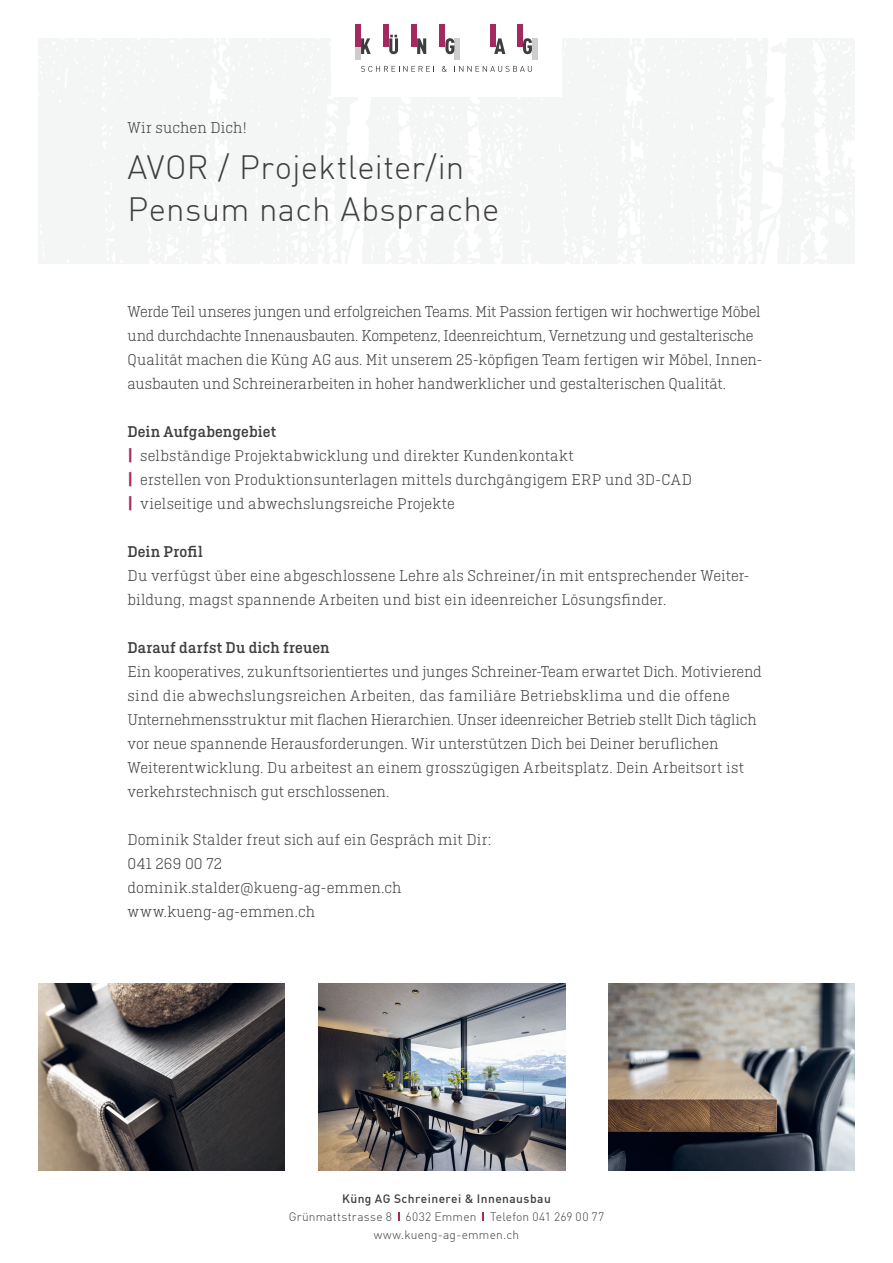
<style>
.page{position:relative;width:893px;height:1263px;background:#fff}
.page>*{position:absolute;margin:0;border:0;box-sizing:border-box;transform-origin:0 0}
.t1{font:300 33px/42px "DIN Offc";letter-spacing:.01em;color:#3e3e3f}
.t2{font:300 16.5px/24px "Ciutadella Slab";color:#3e3e3f}
.t3{font:500 16.5px "Ciutadella Slab";letter-spacing:.01em;color:#3e3e3f}
.t4{font:300 12px/18px "DIN Offc";letter-spacing:.015em;color:#3e3e3f;text-align:center}
.t5{font:500 12px "DIN Offc";letter-spacing:.035em;color:#3e3e3f}
.s1{font-weight:500}
.s2{font-family:"DIN Offc";font-weight:700;color:#a5285f}
</style>
<div class="page">
<svg style="left:38px;top:38px;width:817px;height:226px;fill:#f4f5f5"></svg>
<div style="left:331px;top:0;width:231px;height:96px;background:#fff"></div>
<img style="left:38px;top:983px;width:247px;height:187px">
<img style="left:319px;top:983px;width:247px;height:187px">
<img style="left:608px;top:983px;width:247px;height:187px">
<div style="left:355px;top:24px;width:6px;height:23px;background:#a5285f"></div>
<div style="left:383px;top:24px;width:6px;height:23px;background:#a5285f"></div>
<div style="left:411px;top:24px;width:6px;height:23px;background:#a5285f"></div>
<div style="left:439px;top:24px;width:6px;height:23px;background:#a5285f"></div>
<div style="left:454px;top:38px;width:6px;height:22px;background:#cccdcf"></div>
<div style="left:355px;top:47px;width:6px;height:13px;background:#cccdcf"></div>
<div style="left:532px;top:38px;width:6px;height:22px;background:#cccdcf"></div>
<div style="left:490px;top:24px;width:6px;height:23px;background:#a5285f"></div>
<div style="left:517px;top:24px;width:6px;height:23px;background:#a5285f"></div>
<svg style="left:361px;top:38px;width:10px;height:16px"></svg>
<svg style="left:389px;top:35px;width:9px;height:19px"></svg>
<svg style="left:417px;top:38px;width:9px;height:16px"></svg>
<svg style="left:445px;top:38px;width:9px;height:16px"></svg>
<svg style="left:494px;top:38px;width:11px;height:16px"></svg>
<svg style="left:523px;top:38px;width:9px;height:16px"></svg>
<svg style="left:361px;top:66px;width:73px;height:6px"></svg>
<svg style="left:442px;top:66px;width:5px;height:6px"></svg>
<svg style="left:459px;top:66px;width:73px;height:6px"></svg>
<p class="t2" style="left:128px;top:116px;width:121px">Wir suchen Dich!</p>
<h1 class="t1" style="left:128px;top:146px;width:373px">AVOR / Projektleiter/in<br>Pensum nach Absprache</h1>
<p class="t2" style="left:128px;top:300px;width:637px">Werde Teil unseres jungen und erfolgreichen Teams. Mit Passion fertigen wir hochwertige Möbel und durchdachte Innenausbauten. Kompetenz, Ideenreichtum, Vernetzung und gestalterische Qualität machen die Küng AG aus. Mit unserem 25-köpfigen Team fertigen wir Möbel, Innen&shy;ausbauten und Schreinerarbeiten in hoher handwerklicher und gestalterischen Qualität.</p>
<p class="t2" style="left:128px;top:420px;width:566px"><span class="s1">Dein Aufgabengebiet<br></span><span class="s2">|</span> selbständige Projektabwicklung und direkter Kundenkontakt<br><span class="s2">|</span> erstellen von Produktionsunterlagen mittels durchgängigem ERP und 3D-CAD <span class="s2">|</span> vielseitige und abwechslungsreiche Projekte</p>
<p class="t3" style="left:128px;top:542px;width:77px">Dein Profil</p>
<p class="t2" style="left:128px;top:564px;width:624px">Du verfügst über eine abgeschlossene Lehre als Schreiner/in mit entsprechender Weiter&shy;bildung, magst spannende Arbeiten und bist ein ideenreicher Lösungsfinder.</p>
<p class="t3" style="left:128px;top:638px;width:204px">Darauf darfst Du dich freuen</p>
<p class="t2" style="left:128px;top:660px;width:636px">Ein kooperatives, zukunftsorientiertes und junges Schreiner-Team erwartet Dich. Motivierend sind die abwechslungsreichen Arbeiten, das familiäre Betriebsklima und die offene Unternehmensstruktur mit flachen Hierarchien. Unser ideenreicher Betrieb stellt Dich täglich vor neue spannende Herausforderungen. Wir unterstützen Dich bei Deiner beruflichen Weiterentwicklung. Du arbeitest an einem grosszügigen Arbeitsplatz. Dein Arbeitsort ist verkehrstechnisch gut erschlossenen.</p>
<p class="t2" style="left:128px;top:828px;width:365px">Dominik Stalder freut sich auf ein Gespräch mit Dir:<br>041 269 00 72 dominik.stalder@kueng-ag-emmen.ch www.kueng-ag-emmen.ch</p>
<p class="t5" style="left:342px;top:1191px;width:210px">Küng AG Schreinerei &amp; Innenausbau</p>
<p class="t4" style="left:289px;top:1207px;width:317px">Grünmattstrasse 8 6032 Emmen Telefon 041 269 00 77 www.kueng-ag-emmen.ch</p>
</div>
